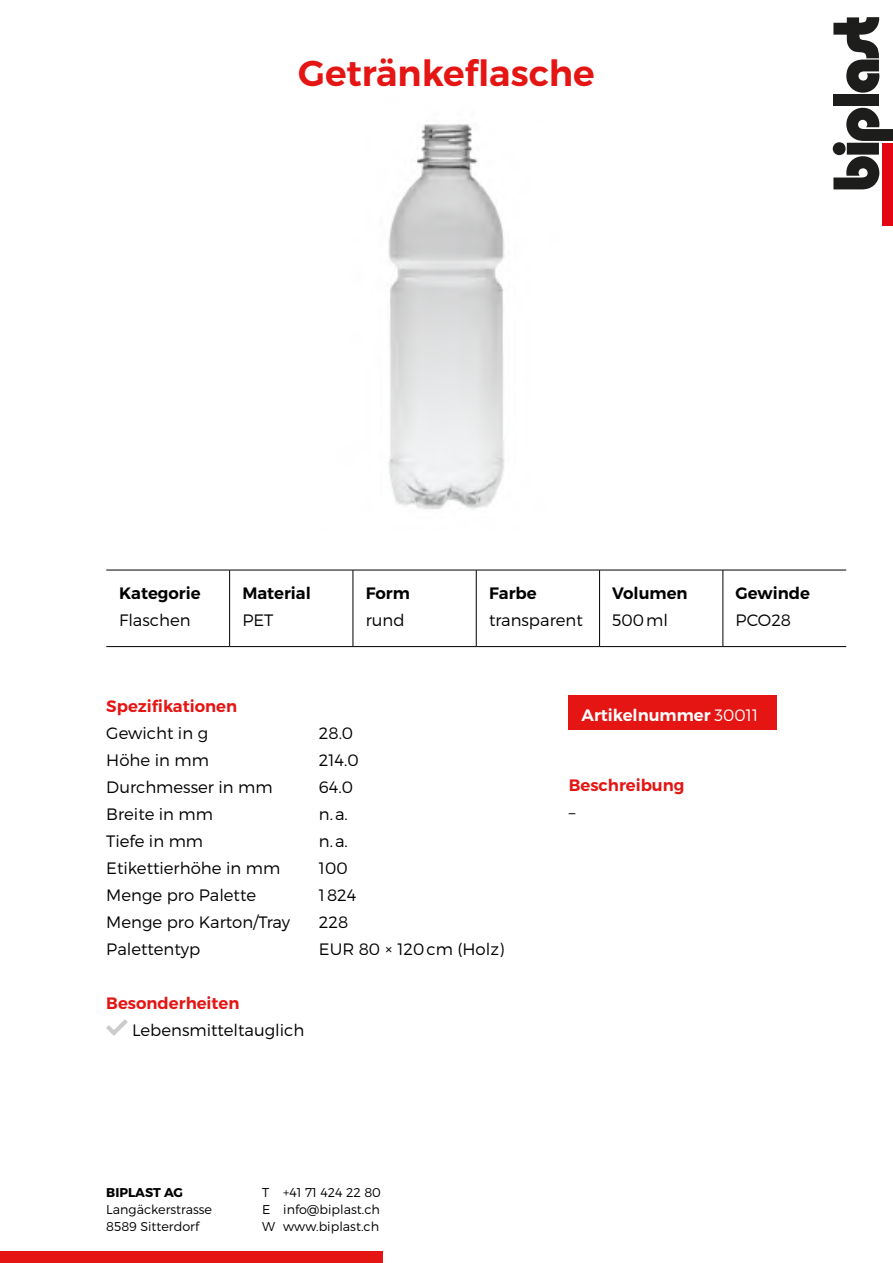
<style>
.page{position:relative;width:893px;height:1263px;background:#fff}
.page>*{position:absolute;margin:0;border:0;box-sizing:border-box;transform-origin:0 0}
.t1{font:600 36px "Montserrat";color:#e41513}
.t2{font:300 16.5px "Montserrat";color:#000}
.t3{font:600 16.5px "Montserrat";color:#e41513}
.t4{font:600 16.5px "Montserrat";color:#000}
.t5{font:600 16.5px "Montserrat";color:#fff}
.t6{font:300 12.75px/17.2px "Montserrat";color:#000}
.t7{font:700 12.75px "Montserrat";color:#000}
.s1{font-weight:300}
</style>
<div class="page">
<div style="left:833px;top:94px;width:46px;height:12px;background:#1d1d1b"></div>
<svg style="left:833px;top:17px;width:46px;height:76px"></svg>
<svg style="left:833px;top:108px;width:60px;height:81px"></svg>
<div style="left:882px;top:143px;width:11px;height:83px;background:#e30613"></div>
<div style="left:0;top:1251px;width:383px;height:12px;background:#e41513"></div>
<svg style="left:106px;top:1019px;width:22px;height:17px"></svg>
<hr style="left:106px;top:570px;width:124px;height:1px;background:#000">
<hr style="left:230px;top:570px;width:123px;height:1px;background:#000">
<hr style="left:229px;top:570px;width:1px;height:76px;background:#000">
<hr style="left:353px;top:570px;width:123px;height:1px;background:#000">
<hr style="left:476px;top:570px;width:124px;height:1px;background:#000">
<hr style="left:600px;top:570px;width:123px;height:1px;background:#000">
<hr style="left:723px;top:570px;width:123px;height:1px;background:#000">
<hr style="left:106px;top:646px;width:124px;height:1px;background:#000">
<hr style="left:230px;top:646px;width:123px;height:1px;background:#000">
<hr style="left:353px;top:646px;width:123px;height:1px;background:#000">
<hr style="left:476px;top:646px;width:124px;height:1px;background:#000">
<hr style="left:600px;top:646px;width:123px;height:1px;background:#000">
<hr style="left:723px;top:646px;width:123px;height:1px;background:#000">
<hr style="left:353px;top:570px;width:1px;height:76px;background:#000">
<hr style="left:476px;top:570px;width:1px;height:76px;background:#000">
<hr style="left:599px;top:570px;width:1px;height:76px;background:#000">
<hr style="left:723px;top:570px;width:1px;height:76px;background:#000">
<div style="left:569px;top:695px;width:208px;height:35px;background:#e41513"></div>
<img style="left:388px;top:124px;width:117px;height:385px">
<h1 class="t1" style="left:298px;top:51px;width:298px">Getränkeflasche</h1>
<p class="t4" style="left:119px;top:583px;width:83px">Kategorie</p>
<p class="t2" style="left:119px;top:610px;width:73px">Flaschen</p>
<p class="t4" style="left:242px;top:583px;width:70px">Material</p>
<p class="t2" style="left:242px;top:610px;width:32px">PET</p>
<p class="t4" style="left:366px;top:583px;width:46px">Form</p>
<p class="t2" style="left:366px;top:610px;width:40px">rund</p>
<p class="t4" style="left:489px;top:583px;width:49px">Farbe</p>
<p class="t2" style="left:489px;top:610px;width:95px">transparent</p>
<p class="t4" style="left:612px;top:583px;width:77px">Volumen</p>
<p class="t2" style="left:612px;top:610px;width:57px">500ml</p>
<p class="t4" style="left:736px;top:583px;width:76px">Gewinde</p>
<p class="t2" style="left:736px;top:610px;width:57px">PCO28</p>
<p class="t3" style="left:106px;top:695px;width:132px">Spezifikationen</p>
<p class="t2" style="left:106px;top:723px;width:103px">Gewicht in g</p>
<p class="t2" style="left:319px;top:723px;width:36px">28.0</p>
<p class="t2" style="left:106px;top:750px;width:104px">Höhe in mm</p>
<p class="t2" style="left:319px;top:750px;width:41px">214.0</p>
<p class="t2" style="left:106px;top:777px;width:168px">Durchmesser in mm</p>
<p class="t2" style="left:319px;top:777px;width:36px">64.0</p>
<p class="t2" style="left:106px;top:804px;width:108px">Breite in mm</p>
<p class="t2" style="left:319px;top:804px;width:30px">n.a.</p>
<p class="t2" style="left:106px;top:830px;width:98px">Tiefe in mm</p>
<p class="t2" style="left:319px;top:830px;width:30px">n.a.</p>
<p class="t2" style="left:106px;top:857px;width:175px">Etikettierhöhe in mm</p>
<p class="t2" style="left:319px;top:857px;width:30px">100</p>
<p class="t2" style="left:106px;top:884px;width:151px">Menge pro Palette</p>
<p class="t2" style="left:319px;top:884px;width:39px">1824</p>
<p class="t2" style="left:106px;top:911px;width:185px">Menge pro Karton/Tray</p>
<p class="t2" style="left:319px;top:911px;width:31px">228</p>
<p class="t2" style="left:106px;top:938px;width:95px">Palettentyp</p>
<p class="t2" style="left:319px;top:938px;width:187px">EUR 80 × 120cm (Holz)</p>
<p class="t3" style="left:106px;top:992px;width:135px">Besonderheiten</p>
<p class="t2" style="left:132px;top:1020px;width:174px">Lebensmitteltauglich</p>
<p class="t7" style="left:106px;top:1184px;width:78px">BIPLAST AG</p>
<p class="t6" style="left:106px;top:1200px;width:107px">Langäckerstrasse<br>8589 Sitterdorf</p>
<p class="t6" style="left:262px;top:1183px;width:120px;text-align:justify">T +41 71 424 22 80<br>E info@biplast.ch W www.biplast.ch</p>
<p class="t5" style="left:581px;top:704px;width:178px">Artikelnummer <span class="s1">30011</span></p>
<p class="t3" style="left:569px;top:774px;width:117px">Beschreibung</p>
<p class="t2" style="left:569px;top:802px;width:8px">–</p>
</div>
